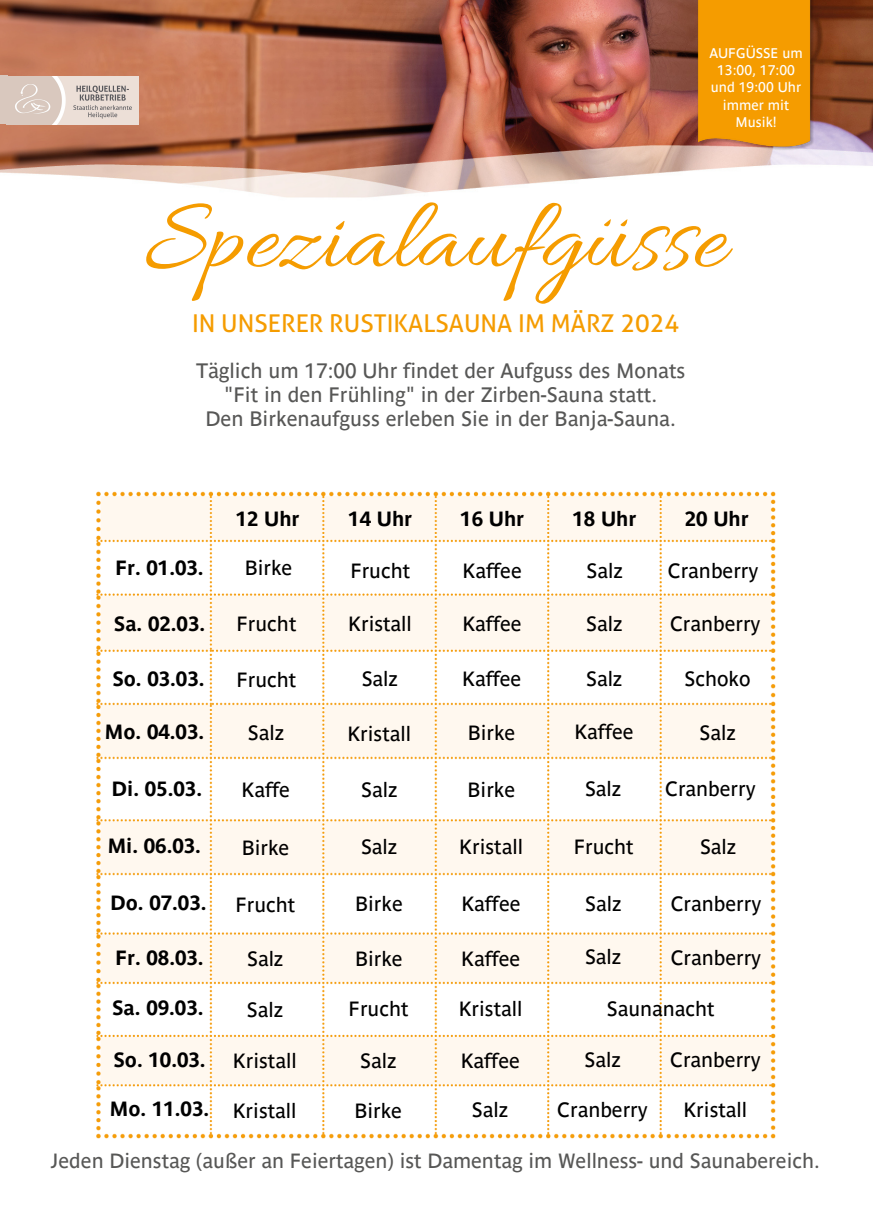
<style>
.page{position:relative;width:873px;height:1224px;background:#fff}
.page>*{position:absolute;margin:0;border:0;box-sizing:border-box;transform-origin:0 0}
.t1{font:104.2px "Allura";color:#f59c00}
.t2{font:24.6px "Aller";color:#f59c00}
.t3{font:20.6px/24px "Parisine";color:#575756;text-align:center}
.t4{font:20.4px "Parisine";color:#000}
.t5{font:700 20.4px "Parisine";color:#000}
.t6{font:20.4px "Parisine";color:#575756}
.t7{font:13.8px/17.4px "Parisine";color:#fff;text-align:center}
</style>
<div class="page">
<img style="left:0;top:0;width:610px;height:198px">
<img style="left:0;top:76px;width:139px;height:48px">
<img style="left:96px;top:491px;width:680px;height:648px">
<img style="left:610px;top:0;width:263px;height:177px">
<h3 class="t7" style="left:709px;top:44px;width:95px">AUFGÜSSE um<br>13:00, 17:00 und 19:00 Uhr immer mit<br>Musik!</h3>
<h3 class="t1" style="left:145px;top:181px;width:583px">Spezialaufgüsse</h3>
<h3 class="t2" style="left:192px;top:308px;width:489px">IN UNSERER RUSTIKALSAUNA IM MÄRZ 2024</h3>
<p class="t3" style="left:196px;top:359px;width:491px">Täglich um 17:00 Uhr findet der Aufguss des Monats "Fit in den Frühling" in der Zirben-Sauna statt.<br>Den Birkenaufguss erleben Sie in der Banja-Sauna.</p>
<h3 class="t5" style="left:236px;top:506px;width:65px">12 Uhr</h3>
<p class="t5" style="left:348px;top:506px;width:65px">14 Uhr</p>
<h1 class="t5" style="left:460px;top:506px;width:65px">16 Uhr</h1>
<h2 class="t5" style="left:572px;top:506px;width:65px">18 Uhr</h2>
<h3 class="t5" style="left:685px;top:506px;width:65px">20 Uhr</h3>
<h3 class="t5" style="left:116px;top:556px;width:90px">Fr. 01.03.</h3>
<h3 class="t4" style="left:245px;top:556px;width:49px">Birke</h3>
<h3 class="t4" style="left:350px;top:559px;width:61px">Frucht</h3>
<h3 class="t4" style="left:463px;top:559px;width:61px">Kaffee</h3>
<h3 class="t4" style="left:587px;top:559px;width:38px">Salz</h3>
<h3 class="t4" style="left:668px;top:559px;width:92px">Cranberry</h3>
<p class="t5" style="left:114px;top:612px;width:93px">Sa. 02.03.</p>
<h3 class="t5" style="left:112px;top:667px;width:94px">So. 03.03.</h3>
<h3 class="t5" style="left:105px;top:720px;width:101px">Mo. 04.03.</h3>
<h3 class="t4" style="left:237px;top:612px;width:61px">Frucht</h3>
<h3 class="t4" style="left:348px;top:612px;width:65px">Kristall</h3>
<h3 class="t4" style="left:462px;top:612px;width:61px">Kaffee</h3>
<h3 class="t4" style="left:586px;top:612px;width:38px">Salz</h3>
<h3 class="t4" style="left:236px;top:668px;width:61px">Frucht</h3>
<h3 class="t4" style="left:362px;top:668px;width:38px">Salz</h3>
<h3 class="t4" style="left:462px;top:667px;width:61px">Kaffee</h3>
<h3 class="t4" style="left:586px;top:667px;width:38px">Salz</h3>
<h3 class="t4" style="left:248px;top:721px;width:38px">Salz</h3>
<h3 class="t4" style="left:347px;top:722px;width:65px">Kristall</h3>
<h3 class="t4" style="left:468px;top:721px;width:49px">Birke</h3>
<h3 class="t4" style="left:574px;top:720px;width:61px">Kaffee</h3>
<h3 class="t4" style="left:670px;top:612px;width:92px">Cranberry</h3>
<h3 class="t4" style="left:685px;top:668px;width:67px">Schoko</h3>
<h3 class="t4" style="left:700px;top:721px;width:38px">Salz</h3>
<h3 class="t5" style="left:112px;top:776px;width:92px">Di. 05.03.</h3>
<h3 class="t5" style="left:108px;top:834px;width:95px">Mi. 06.03.</h3>
<h3 class="t4" style="left:242px;top:778px;width:50px">Kaffe</h3>
<h3 class="t4" style="left:361px;top:778px;width:38px">Salz</h3>
<h3 class="t4" style="left:468px;top:778px;width:49px">Birke</h3>
<h3 class="t4" style="left:585px;top:777px;width:38px">Salz</h3>
<h3 class="t4" style="left:242px;top:836px;width:49px">Birke</h3>
<h3 class="t4" style="left:361px;top:835px;width:38px">Salz</h3>
<h3 class="t4" style="left:459px;top:835px;width:65px">Kristall</h3>
<h3 class="t4" style="left:574px;top:835px;width:61px">Frucht</h3>
<h3 class="t4" style="left:665px;top:777px;width:92px">Cranberry</h3>
<h3 class="t4" style="left:700px;top:835px;width:38px">Salz</h3>
<h3 class="t5" style="left:110px;top:891px;width:98px">Do. 07.03.</h3>
<h3 class="t5" style="left:116px;top:945px;width:90px">Fr. 08.03.</h3>
<h3 class="t5" style="left:112px;top:996px;width:93px">Sa. 09.03.</h3>
<h3 class="t5" style="left:114px;top:1048px;width:94px">So. 10.03.</h3>
<h3 class="t5" style="left:110px;top:1097px;width:101px">Mo. 11.03.</h3>
<h3 class="t4" style="left:236px;top:893px;width:61px">Frucht</h3>
<h3 class="t4" style="left:355px;top:893px;width:49px">Birke</h3>
<h3 class="t4" style="left:461px;top:892px;width:61px">Kaffee</h3>
<h3 class="t4" style="left:585px;top:892px;width:38px">Salz</h3>
<h3 class="t4" style="left:671px;top:892px;width:92px">Cranberry</h3>
<h3 class="t4" style="left:247px;top:948px;width:38px">Salz</h3>
<h3 class="t4" style="left:355px;top:947px;width:49px">Birke</h3>
<h3 class="t4" style="left:461px;top:947px;width:61px">Kaffee</h3>
<h3 class="t4" style="left:585px;top:945px;width:38px">Salz</h3>
<h3 class="t4" style="left:671px;top:946px;width:92px">Cranberry</h3>
<h3 class="t4" style="left:247px;top:998px;width:38px">Salz</h3>
<h3 class="t4" style="left:349px;top:998px;width:61px">Frucht</h3>
<h3 class="t4" style="left:459px;top:997px;width:65px">Kristall</h3>
<h3 class="t4" style="left:607px;top:997px;width:109px">Saunanacht</h3>
<h3 class="t4" style="left:233px;top:1049px;width:65px">Kristall</h3>
<h3 class="t4" style="left:360px;top:1049px;width:38px">Salz</h3>
<h3 class="t4" style="left:461px;top:1049px;width:61px">Kaffee</h3>
<h3 class="t4" style="left:585px;top:1048px;width:38px">Salz</h3>
<h3 class="t4" style="left:670px;top:1048px;width:92px">Cranberry</h3>
<h3 class="t4" style="left:233px;top:1099px;width:65px">Kristall</h3>
<h3 class="t4" style="left:354px;top:1099px;width:49px">Birke</h3>
<h3 class="t4" style="left:472px;top:1098px;width:38px">Salz</h3>
<h3 class="t4" style="left:557px;top:1098px;width:92px">Cranberry</h3>
<h3 class="t4" style="left:683px;top:1098px;width:65px">Kristall</h3>
<h3 class="t6" style="left:51px;top:1149px;width:771px">Jeden Dienstag (außer an Feiertagen) ist Damentag im Wellness- und Saunabereich.</h3>
</div>
